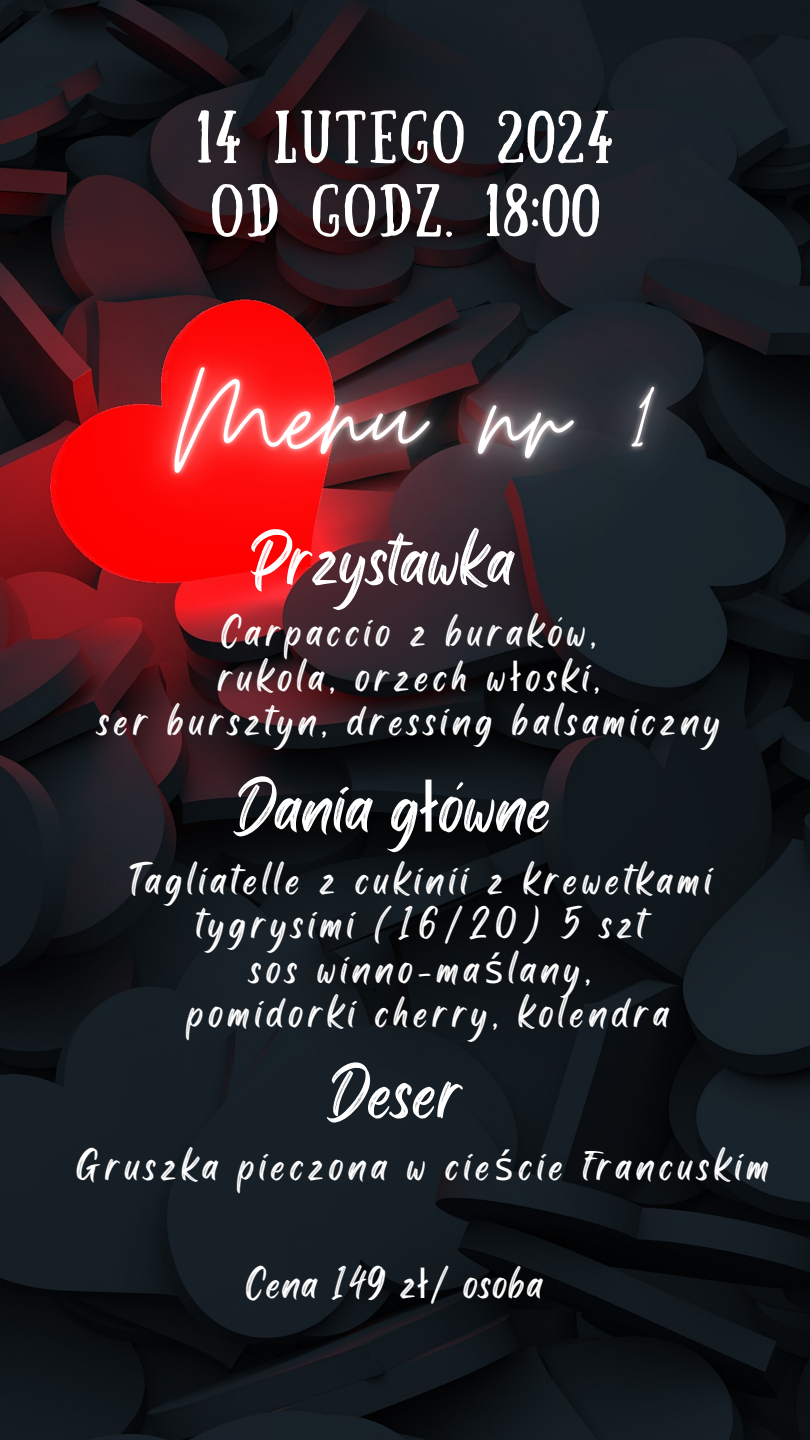
<style>
.page{position:relative;width:810px;height:1440px;background:#fff}
.page>*{position:absolute;margin:0;border:0;box-sizing:border-box;transform-origin:0 0}
.t1{font:68.5px "Black Bones";letter-spacing:.015em;color:#fff}
.t2{font:52.8px/73.5px "Sunday";letter-spacing:.06em;color:#fff}
.t3{font:40px "Black Bones";letter-spacing:.05em;color:#fff}
.t4{font:39.9px/44.5px "Black Bones";letter-spacing:.13em;color:#fff;text-align:center}
.s1{font-family:"Noto Sans"}
</style>
<div class="page">
<img style="left:0;top:0;width:810px;height:1440px">
<img style="left:0;top:125px;width:810px;height:590px">
<h3 class="t2" style="left:197px;top:95px;width:418px">14 LUTEGO 2024<br>OD GODZ. 18:00</h3>
<h2 class="t1" style="left:251px;top:512px;width:264px">Przystawka</h2>
<p class="t4" style="left:222px;top:610px;width:376px">Carpaccio z buraków,</p>
<p class="t4" style="left:218px;top:655px;width:384px">rukola, orzech w<span class="s1">ł</span>oski,</p>
<p class="t4" style="left:98px;top:699px;width:624px">ser bursztyn, dressing balsamiczny</p>
<h2 class="t1" style="left:233px;top:759px;width:319px">Dania g<span class="s1">ł</span>ówne</h2>
<p class="t4" style="left:130px;top:858px;width:583px">Tagliatelle z cukinii z krewetkami tygrysimi (16/20) 5 szt</p>
<p class="t4" style="left:250px;top:947px;width:342px">sos winno-ma<span class="s1">ś</span>lany,</p>
<p class="t4" style="left:187px;top:991px;width:483px">pomidorki cherry, kolendra</p>
<h2 class="t1" style="left:327px;top:1045px;width:136px">Deser</h2>
<p class="t4" style="left:77px;top:1144px;width:694px">Gruszka pieczona w cie<span class="s1">ś</span>cie francuskim</p>
<p class="t3" style="left:246px;top:1256px;width:298px">Cena 149 z<span class="s1">ł</span>/ osoba</p>
</div>
